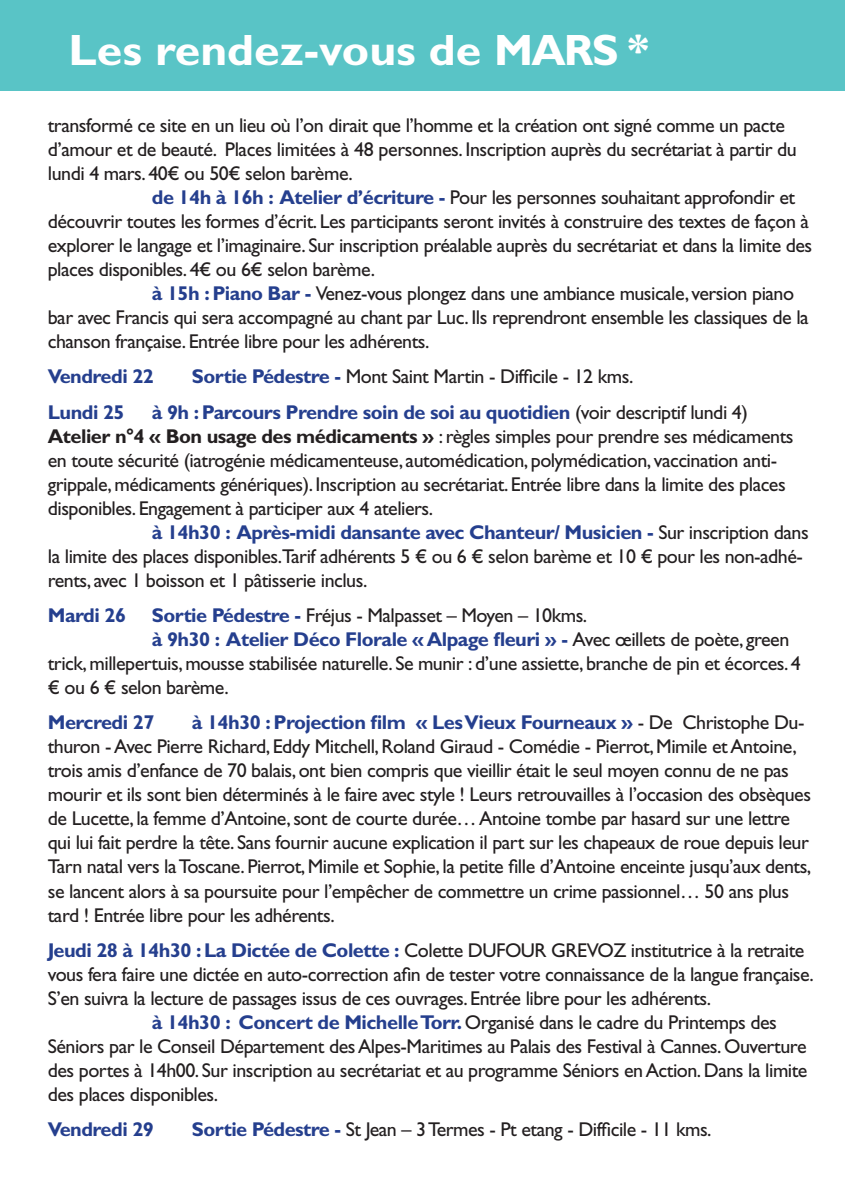
<style>
.page{position:relative;width:845px;height:1202px;background:#fff}
.page>*{position:absolute;margin:0;border:0;box-sizing:border-box;transform-origin:0 0}
.t1{font:700 44px "Gill Sans Std";color:#fff;scale:1.05 1}
.t2{font:20px/24px "Gill Sans Std";letter-spacing:-.025em;color:#231f20}
.t3{font:700 20px "Gill Sans Std";letter-spacing:-.025em;color:#253f8e}
.s1{font-weight:700;color:#253f8e}
.s2{font-weight:400;color:#231f20}
.s3{font-weight:700}
</style>
<div class="page">
<div style="left:0;top:0;width:845px;height:91px;background:#59c4c6"></div>
<p class="t1" style="left:68px;top:24px;width:554px">Les rendez-vous de MARS *</p>
<p class="t2" style="left:48px;top:113px;width:738px">transformé ce site en un lieu où l’on dirait que l’homme et la création ont signé comme un pacte</p>
<p class="t2" style="left:48px;top:137px;width:750px">d’amour et de beauté. Places limitées à 48 personnes. Inscription auprès du secrétariat à partir du</p>
<p class="t2" style="left:48px;top:161px;width:306px">lundi 4 mars. 40€ ou 50€ selon barème.</p>
<p class="t2" style="left:152px;top:185px;width:644px"><span class="s1">de 14h à 16h : Atelier d’écriture -</span> Pour les personnes souhaitant approfondir et</p>
<p class="t2" style="left:48px;top:209px;width:762px">découvrir toutes les formes d’écrit. Les participants seront invités à construire des textes de façon à</p>
<p class="t2" style="left:48px;top:233px;width:766px">explorer le langage et l’imaginaire. Sur inscription préalable auprès du secrétariat et dans la limite des</p>
<p class="t2" style="left:48px;top:257px;width:329px">places disponibles. 4€ ou 6€ selon barème.</p>
<p class="t2" style="left:152px;top:281px;width:643px"><span class="s1">à 15h : Piano Bar -</span> Venez-vous plongez dans une ambiance musicale, version piano</p>
<p class="t2" style="left:48px;top:305px;width:762px">bar avec Francis qui sera accompagné au chant par Luc. Ils reprendront ensemble les classiques de la</p>
<p class="t2" style="left:48px;top:329px;width:383px">chanson française. Entrée libre pour les adhérents.</p>
<p class="t3" style="left:48px;top:365px;width:108px">Vendredi 22</p>
<p class="t2" style="left:192px;top:365px;width:443px"><span class="s1">Sortie Pédestre -</span> Mont Saint Martin - Difficile - 12 kms.</p>
<p class="t3" style="left:48px;top:400px;width:78px">Lundi 25</p>
<p class="t3" style="left:152px;top:400px;width:597px">à 9h : Parcours Prendre soin de soi au quotidien <span class="s2">(voir descriptif lundi 4)</span></p>
<p class="t2" style="left:48px;top:424px;width:747px"><span class="s3">Atelier n°4 « Bon usage des médicaments »</span> : règles simples pour prendre ses médicaments</p>
<p class="t2" style="left:48px;top:448px;width:731px">en toute sécurité (iatrogénie médicamenteuse, automédication, polymédication, vaccination anti-</p>
<p class="t2" style="left:48px;top:472px;width:739px">grippale, médicaments génériques). Inscription au secrétariat. Entrée libre dans la limite des places</p>
<p class="t2" style="left:48px;top:496px;width:387px">disponibles. Engagement à participer aux 4 ateliers.</p>
<p class="t3" style="left:152px;top:520px;width:658px">à 14h30 : Après-midi dansante avec Chanteur/ Musicien - <span class="s2">Sur inscription dans</span></p>
<p class="t2" style="left:48px;top:544px;width:756px">la limite des places disponibles.Tarif adhérents 5 € ou 6 € selon barème et 10 € pour les non-adhé-</p>
<p class="t2" style="left:48px;top:568px;width:321px">rents, avec 1 boisson et 1 pâtisserie inclus.</p>
<p class="t3" style="left:48px;top:603px;width:80px">Mardi 26</p>
<p class="t2" style="left:152px;top:603px;width:437px"><span class="s1">Sortie Pédestre -</span> Fréjus - Malpasset – Moyen – 10kms.</p>
<p class="t3" style="left:152px;top:627px;width:639px">à 9h30 : Atelier Déco Florale « Alpage fleuri » - <span class="s2">Avec œillets de poète, green</span></p>
<p class="t2" style="left:48px;top:651px;width:754px">trick, millepertuis, mousse stabilisée naturelle. Se munir : d’une assiette, branche de pin et écorces. 4</p>
<p class="t2" style="left:48px;top:675px;width:182px">€ ou 6 € selon barème.</p>
<p class="t3" style="left:48px;top:711px;width:108px">Mercredi 27</p>
<p class="t2" style="left:48px;top:711px;width:765px;text-indent:144px"><span class="s1">à 14h30 : Projection film « Les Vieux Fourneaux »</span> - De Christophe Du&shy;thuron - Avec Pierre Richard, Eddy Mitchell, Roland Giraud - Comédie - Pierrot, Mimile et Antoine, trois amis d’enfance de 70 balais, ont bien compris que vieillir était le seul moyen connu de ne pas mourir et ils sont bien déterminés à le faire avec style ! Leurs retrouvailles à l’occasion des obsèques de Lucette, la femme d’Antoine, sont de courte durée… Antoine tombe par hasard sur une lettre qui lui fait perdre la tête. Sans fournir aucune explication il part sur les chapeaux de roue depuis leur Tarn natal vers la Toscane. Pierrot, Mimile et Sophie, la petite fille d’Antoine enceinte jusqu’aux dents, se lancent alors à sa poursuite pour l’empêcher de commettre un crime passionnel… 50 ans plus tard ! Entrée libre pour les adhérents.</p>
<p class="t2" style="left:48px;top:938px;width:758px"><span class="s1">Jeudi 28 à 14h30 : La Dictée de Colette :</span> Colette DUFOUR GREVOZ institutrice à la retraite</p>
<p class="t2" style="left:48px;top:962px;width:767px">vous fera faire une dictée en auto-correction afin de tester votre connaissance de la langue française.</p>
<p class="t2" style="left:48px;top:986px;width:664px">S’en suivra la lecture de passages issus de ces ouvrages. Entrée libre pour les adhérents.</p>
<p class="t2" style="left:152px;top:1010px;width:626px"><span class="s1">à 14h30 : Concert de Michelle Torr.</span> Organisé dans le cadre du Printemps des</p>
<p class="t2" style="left:48px;top:1034px;width:760px">Séniors par le Conseil Département des Alpes-Maritimes au Palais des Festival à Cannes. Ouverture</p>
<p class="t2" style="left:48px;top:1058px;width:761px">des portes à 14h00. Sur inscription au secrétariat et au programme Séniors en Action. Dans la limite</p>
<p class="t2" style="left:48px;top:1082px;width:172px">des places disponibles.</p>
<p class="t3" style="left:48px;top:1117px;width:108px">Vendredi 29</p>
<p class="t2" style="left:192px;top:1117px;width:521px"><span class="s1">Sortie Pédestre -</span> St Jean – 3 Termes - Pt etang - Difficile - 11 kms.</p>
</div>
